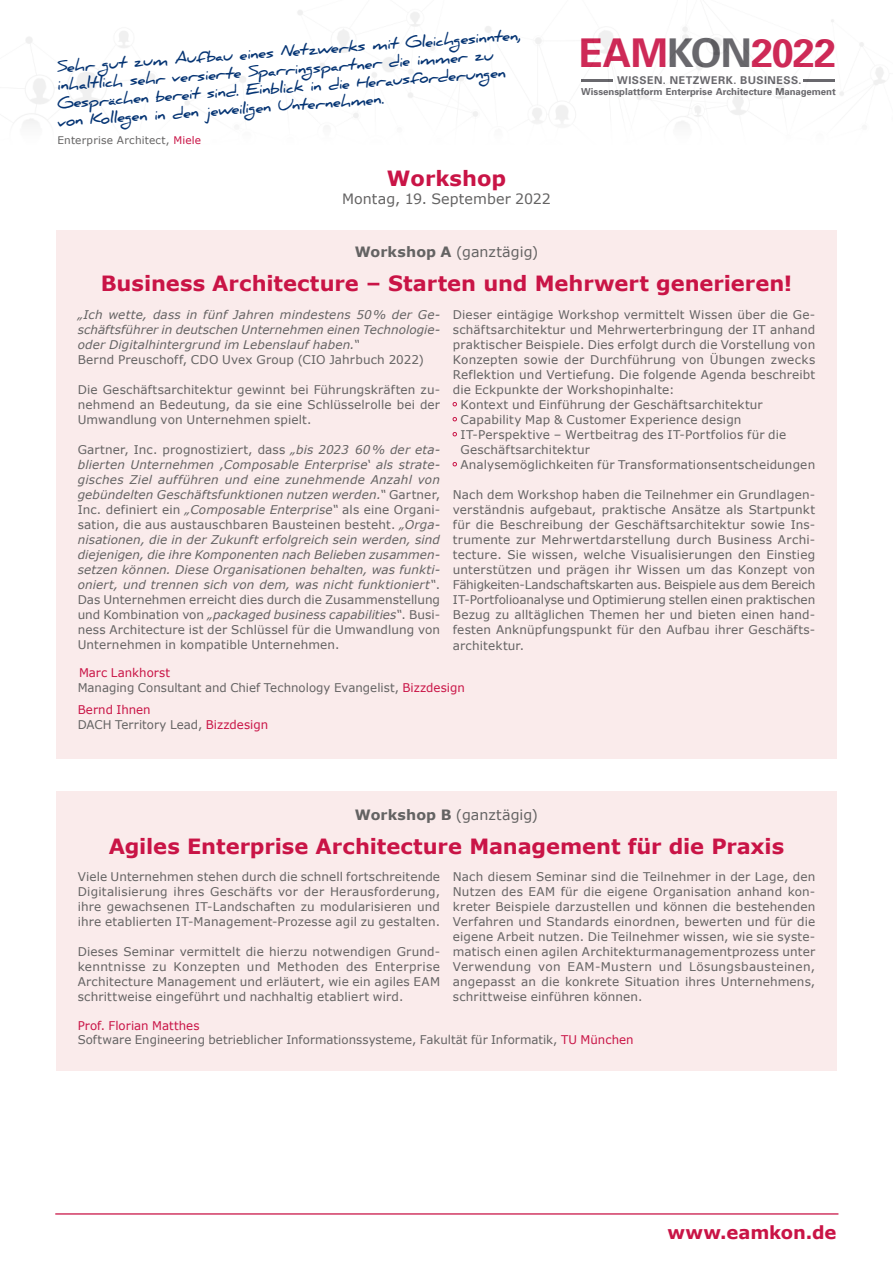
<style>
.page{position:relative;width:893px;height:1263px;background:#fff}
.page>*{position:absolute;margin:0;border:0;box-sizing:border-box;transform-origin:0 0}
.t1{font:700 39.6px "Univers";letter-spacing:-.02em;color:#c91446}
.t2{font:700 21px "Verdana";color:#c91446}
.t3{font:700 18px "Verdana";letter-spacing:-.005em;color:#c91446}
.t4{font:700 15px/18px "Daniel";color:#063574}
.t5{font:14.25px "Verdana";letter-spacing:.005em;color:#646363}
.t6{font:12px/15px "Verdana";letter-spacing:.01em;color:#646363}
.t7{font:italic 12px/15px "Verdana";letter-spacing:.01em;color:#646363;text-align:justify}
.t8{font:12px/15px "Verdana";letter-spacing:.005em;color:#c91446}
.t9{font:700 10.8px "Univers";letter-spacing:.045em;color:#5a595e}
.t10{font:10.5px "Verdana";letter-spacing:.02em;color:#646363}
.t11{font:700 9.6px "Univers";letter-spacing:-.005em;color:#5a595e}
.s1{color:#c91446}
.s2{color:#5a595e}
.s3{font-weight:700}
.s4{font-style:normal}
.s5{color:#646363}
</style>
<div class="page">
<hr style="left:55px;top:1213px;width:783px;height:1px;background:#c91446">
<img style="left:18px;top:10px;width:868px;height:114px">
<div style="left:56px;top:231px;width:781px;height:528px;background:#faebeb"></div>
<div style="left:56px;top:791px;width:781px;height:279px;background:#faebeb"></div>
<p class="t4" style="left:53px;top:59px;width:470px;rotate:-4deg">Sehr gut zum Aufbau eines Netzwerks mit Gleichgesinnten, inhaltlich sehr versierte Sparringspartner die immer zu Gesprächen bereit sind. Einblick in die Herausforderungen von Kollegen in den jeweiligen Unternehmen.</p>
<p class="t10" style="left:57px;top:133px;width:145px">Enterprise Architect, <span class="s1">Miele</span></p>
<h1 class="t1" style="left:579px;top:27px;width:258px">EAM<span class="s2">KON</span>2022</h1>
<p class="t9" style="left:617px;top:73px;width:186px">WISSEN. NETZWERK. BUSINESS.</p>
<p class="t11" style="left:581px;top:85px;width:256px">Wissensplattform Enterprise Architecture Management</p>
<h2 class="t2" style="left:387px;top:164px;width:121px">Workshop</h2>
<p class="t5" style="left:342px;top:189px;width:210px">Montag, 19. September 2022</p>
<p class="t5" style="left:355px;top:242px;width:185px"><span class="s3">Workshop A</span> (ganztägig)</p>
<h2 class="t2" style="left:101px;top:269px;width:693px">Business Architecture – Starten und Mehrwert generieren!</h2>
<p class="t7" style="left:78px;top:307px;width:364px">„Ich wette, dass in fünf Jahren mindestens 50% der Ge&shy;schäftsführer in deutschen Unternehmen einen Technologie&shy;oder Digitalhintergrund im Lebenslauf haben.“</p>
<p class="t6" style="left:78px;top:352px;width:348px">Bernd Preuschoff, CDO Uvex Group (CIO Jahrbuch 2022)</p>
<p class="t6" style="left:78px;top:382px;width:364px;text-align:justify">Die Geschäftsarchitektur gewinnt bei Führungskräften zu&shy;nehmend an Bedeutung, da sie eine Schlüsselrolle bei der Umwandlung von Unternehmen spielt.</p>
<p class="t7" style="left:78px;top:442px;width:364px;text-align:left"><span class="s4">Gartner, Inc. prognostiziert, dass</span> „bis 2023 60% der eta&shy;blierten Unternehmen ,Composable Enterprise‘ als strate&shy;gisches Ziel aufführen und eine zunehmende Anzahl von gebündelten Geschäftsfunktionen nutzen werden.“ <span class="s4">Gartner, Inc. definiert ein</span> „Composable Enterprise“ <span class="s4">als eine Organi&shy;sation, die aus austauschbaren Bausteinen besteht.</span> „Orga&shy;nisationen, die in der Zukunft erfolgreich sein werden, sind diejenigen, die ihre Komponenten nach Belieben zusammen&shy;setzen können. Diese Organisationen behalten, was funkti&shy;oniert, und trennen sich von dem, was nicht funktioniert“<span class="s4">.<br>Das Unternehmen erreicht dies durch die Zusammenstellung und Kombination von</span> „packaged business capabilities“<span class="s4">. Busi&shy;ness Architecture ist der Schlüssel für die Umwandlung von Unternehmen in kompatible Unternehmen.</span></p>
<p class="t6" style="left:453px;top:307px;width:364px">Dieser eintägige Workshop vermittelt Wissen über die Ge-</p>
<p class="t6" style="left:453px;top:322px;width:364px">schäftsarchitektur und Mehrwerterbringung der IT anhand</p>
<p class="t6" style="left:453px;top:337px;width:364px">praktischer Beispiele. Dies erfolgt durch die Vorstellung von</p>
<p class="t6" style="left:453px;top:352px;width:364px">Konzepten sowie der Durchführung von Übungen zwecks</p>
<p class="t6" style="left:453px;top:367px;width:364px">Reflektion und Vertiefung. Die folgende Agenda beschreibt</p>
<p class="t6" style="left:453px;top:382px;width:223px">die Eckpunkte der Workshopinhalte:</p>
<p class="t6" style="left:460px;top:397px;width:304px">Kontext und Einführung der Geschäftsarchitektur</p>
<p class="t6" style="left:460px;top:412px;width:282px">Capability Map &amp; Customer Experience design</p>
<p class="t6" style="left:460px;top:427px;width:327px">IT-Perspektive – Wertbeitrag des IT-Portfolios für die</p>
<p class="t6" style="left:460px;top:442px;width:131px">Geschäftsarchitektur</p>
<p class="t6" style="left:460px;top:457px;width:356px">Analysemöglichkeiten für Transformationsentscheidungen</p>
<p class="t6" style="left:453px;top:487px;width:364px">Nach dem Workshop haben die Teilnehmer ein Grundlagen&shy;verständnis aufgebaut, praktische Ansätze als Startpunkt für die Beschreibung der Geschäftsarchitektur sowie Ins&shy;trumente zur Mehrwertdarstellung durch Business Archi&shy;tecture. Sie wissen, welche Visualisierungen den Einstieg unterstützen und prägen ihr Wissen um das Konzept von Fähigkeiten-Landschaftskarten aus. Beispiele aus dem Bereich IT-Portfolioanalyse und Optimierung stellen einen praktischen Bezug zu alltäglichen Themen her und bieten einen hand&shy;festen Anknüpfungspunkt für den Aufbau ihrer Geschäfts&shy;architektur.</p>
<p class="t6" style="left:78px;top:665px;width:389px"><span class="s1">Marc Lankhorst<br></span>Managing Consultant and Chief Technology Evangelist, <span class="s1">Bizzdesign</span></p>
<p class="t8" style="left:78px;top:702px;width:192px">Bernd Ihnen<br><span class="s5">DACH Territory Lead,</span> Bizzdesign</p>
<p class="t5" style="left:355px;top:805px;width:185px"><span class="s3">Workshop B</span> (ganztägig)</p>
<h2 class="t2" style="left:109px;top:831px;width:677px">Agiles Enterprise Architecture Management für die Praxis</h2>
<p class="t6" style="left:78px;top:869px;width:364px;text-align:justify">Viele Unternehmen stehen durch die schnell fortschreitende Digitalisierung ihres Geschäfts vor der Herausforderung, ihre gewachsenen IT-Landschaften zu modularisieren und ihre etablierten IT-Management-Prozesse agil zu gestalten.</p>
<p class="t6" style="left:78px;top:944px;width:364px;text-align:justify">Dieses Seminar vermittelt die hierzu notwendigen Grund&shy;kenntnisse zu Konzepten und Methoden des Enterprise Architecture Management und erläutert, wie ein agiles EAM schrittweise eingeführt und nachhaltig etabliert wird.</p>
<p class="t6" style="left:453px;top:869px;width:364px">Nach diesem Seminar sind die Teilnehmer in der Lage, den Nutzen des EAM für die eigene Organisation anhand kon&shy;kreter Beispiele darzustellen und können die bestehenden Verfahren und Standards einordnen, bewerten und für die eigene Arbeit nutzen. Die Teilnehmer wissen, wie sie syste&shy;matisch einen agilen Architekturmanagementprozess unter Verwendung von EAM-Mustern und Lösungsbausteinen, angepasst an die konkrete Situation ihres Unternehmens, schrittweise einführen können.</p>
<p class="t6" style="left:78px;top:1018px;width:557px;line-height:14.2px"><span class="s1">Prof. Florian Matthes<br></span>Software Engineering betrieblicher Informationssysteme, Fakultät für Informatik, <span class="s1">TU München</span></p>
<h3 class="t3" style="left:667px;top:1220px;width:171px">www.eamkon.de</h3>
</div>
